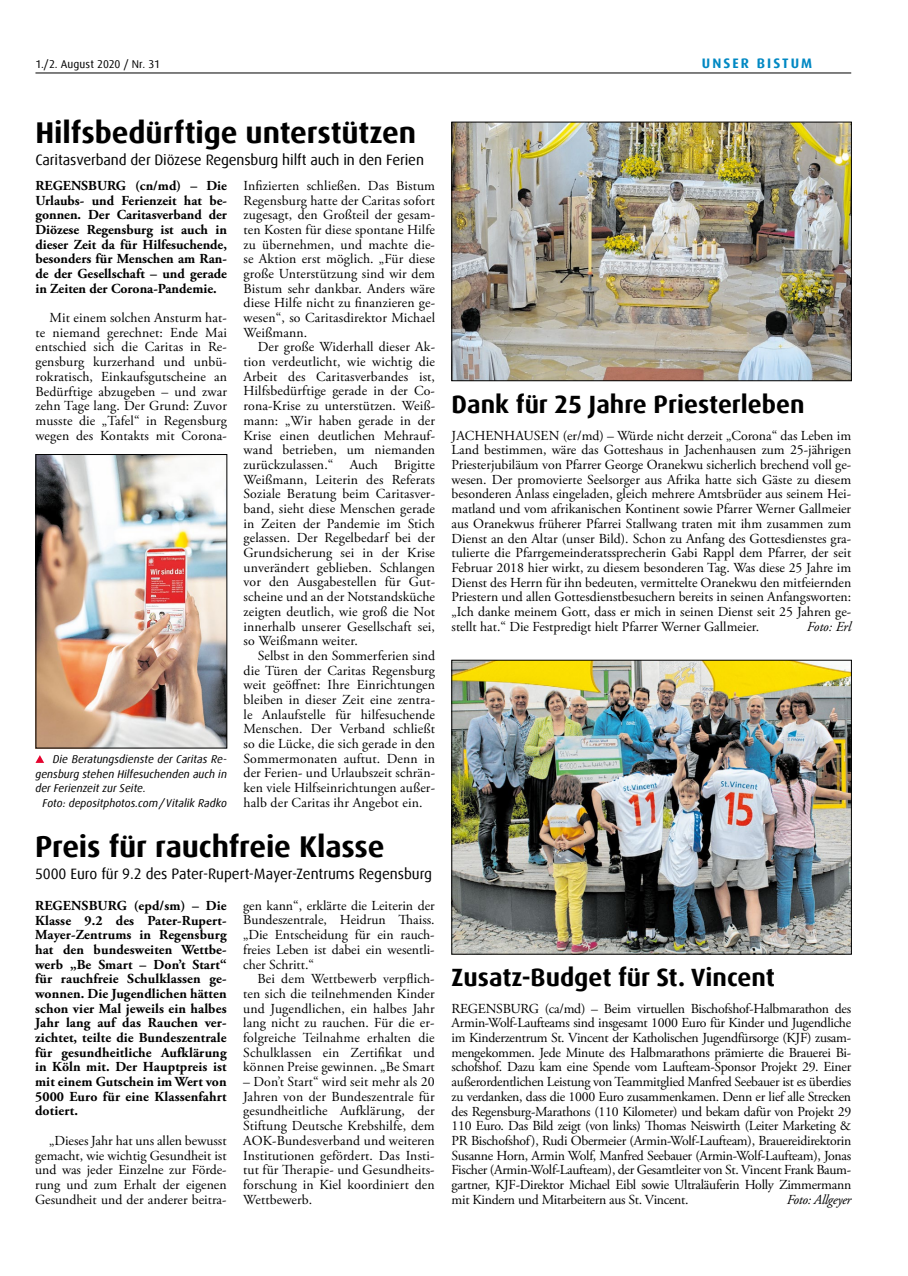
<style>
.page{position:relative;width:908px;height:1276px;background:#fff}
.page>*{position:absolute;margin:0;border:0;box-sizing:border-box;transform-origin:0 0}
.t1{font:700 30px "Dax Offc Pro";letter-spacing:-.005em;color:#000}
.t2{font:700 25px "Dax Offc Pro";color:#000}
.t3{font:15px "Dax Offc Pro";letter-spacing:-.01em;color:#000}
.t4{font:13.75px/14.6px "Adobe Garamond Pro";letter-spacing:.01em;color:#000;text-align:justify}
.t5{font:700 13.75px/14.6px "Adobe Garamond Pro";color:#000;text-align:justify}
.t6{font:italic 13.75px "Adobe Garamond Pro";letter-spacing:-.02em;color:#000}
.t7{font:700 13.75px "Dax Offc Pro";letter-spacing:.15em;color:#0088c3}
.t8{font:italic 11.25px/14.8px "Dax Offc Pro";color:#000;text-align:justify}
.t9{font:11.25px "Dax Offc Pro";letter-spacing:.005em;color:#000}
</style>
<div class="page">
<hr style="left:35px;top:73px;width:815px;height:1px;background:#000">
<img style="left:453px;top:124px;width:396px;height:255px">
<div style="left:451px;top:122px;width:400px;height:259px;border:1px solid #000"></div>
<img style="left:38px;top:456px;width:187px;height:290px">
<div style="left:36px;top:454px;width:191px;height:294px;border:1px solid #000"></div>
<svg style="left:35px;top:755px;width:9px;height:8px"></svg>
<img style="left:453px;top:662px;width:396px;height:290px">
<div style="left:451px;top:660px;width:400px;height:294px;border:1px solid #000"></div>
<p class="t9" style="left:35px;top:56px;width:126px">1./2. August 2020 / Nr. 31</p>
<p class="t7" style="left:701px;top:54px;width:112px">UNSER BISTUM</p>
<h1 class="t1" style="left:35px;top:113px;width:382px">Hilfsbedürftige unterstützen</h1>
<p class="t3" style="left:35px;top:150px;width:390px">Caritasverband der Diözese Regensburg hilft auch in den Ferien</p>
<p class="t5" style="left:35px;top:178px;width:193px">REGENSBURG (cn/md) – Die Urlaubs- und Ferienzeit hat be&shy;gonnen. Der Caritasverband der Diözese Regensburg ist auch in dieser Zeit da für Hilfesuchende, besonders für Menschen am Ran&shy;de der Gesellschaft – und gerade in Zeiten der Corona-Pandemie.</p>
<p class="t4" style="left:35px;top:311px;width:193px;text-indent:14px">Mit einem solchen Ansturm hat&shy;te niemand gerechnet: Ende Mai entschied sich die Caritas in Re&shy;gensburg kurzerhand und unbü&shy;rokratisch, Einkaufsgutscheine an Bedürftige abzugeben – und zwar zehn Tage lang. Der Grund: Zuvor musste die „Tafel“ in Regensburg wegen des Kontakts mit Corona-</p>
<p class="t8" style="left:35px;top:751px;width:193px;text-indent:17px">Die Beratungsdienste der Caritas Re&shy;gensburg stehen Hilfesuchenden auch in der Ferienzeit zur Seite.</p>
<p class="t8" style="left:42px;top:796px;width:186px">Foto: depositphotos.com/Vitalik Radko</p>
<p class="t4" style="left:243px;top:179px;width:193px">Infizierten schließen. Das Bistum Regensburg hatte der Caritas sofort zugesagt, den Großteil der gesam&shy;ten Kosten für diese spontane Hilfe zu übernehmen, und machte die&shy;se Aktion erst möglich. „Für diese große Unterstützung sind wir dem Bistum sehr dankbar. Anders wäre diese Hilfe nicht zu finanzieren ge&shy;wesen“, so Caritasdirektor Michael Weißmann.</p>
<p class="t4" style="left:243px;top:340px;width:193px;text-indent:14px">Der große Widerhall dieser Ak&shy;tion verdeutlicht, wie wichtig die Arbeit des Caritasverbandes ist, Hilfsbedürftige gerade in der Co&shy;rona-Krise zu unterstützen. Weiß&shy;mann: „Wir haben gerade in der Krise einen deutlichen Mehrauf&shy;wand betrieben, um niemanden zurückzulassen.“ Auch Brigitte Weißmann, Leiterin des Referats Soziale Beratung beim Caritasver&shy;band, sieht diese Menschen gerade in Zeiten der Pandemie im Stich gelassen. Der Regelbedarf bei der Grundsicherung sei in der Krise unverändert geblieben. Schlangen vor den Ausgabestellen für Gut&shy;scheine und an der Notstandsküche zeigten deutlich, wie groß die Not innerhalb unserer Gesellschaft sei, so Weißmann weiter.</p>
<p class="t4" style="left:243px;top:649px;width:193px;text-indent:14px">Selbst in den Sommerferien sind die Türen der Caritas Regensburg weit geöffnet: Ihre Einrichtungen bleiben in dieser Zeit eine zentra&shy;le Anlaufstelle für hilfesuchende Menschen. Der Verband schließt so die Lücke, die sich gerade in den Sommermonaten auftut. Denn in der Ferien- und Urlaubszeit schrän&shy;ken viele Hilfseinrichtungen außer&shy;halb der Caritas ihr Angebot ein.</p>
<h1 class="t1" style="left:35px;top:827px;width:351px">Preis für rauchfreie Klasse</h1>
<p class="t3" style="left:35px;top:864px;width:398px">5000 Euro für 9.2 des Pater-Rupert-Mayer-Zentrums Regensburg</p>
<p class="t5" style="left:35px;top:898px;width:193px">REGENSBURG (epd/sm) – Die Klasse 9.2 des Pater-Rupert-Mayer-Zentrums in Regensburg hat den bundesweiten Wettbe&shy;werb „Be Smart – Don’t Start“ für rauchfreie Schulklassen ge&shy;wonnen. Die Jugendlichen hätten schon vier Mal jeweils ein halbes Jahr lang auf das Rauchen ver&shy;zichtet, teilte die Bundeszentrale für gesundheitliche Aufklärung in Köln mit. Der Hauptpreis ist mit einem Gutschein im Wert von 5000 Euro für eine Klassenfahrt dotiert.</p>
<p class="t4" style="left:35px;top:1133px;width:193px;text-indent:14px">„Dieses Jahr hat uns allen bewusst gemacht, wie wichtig Gesundheit ist und was jeder Einzelne zur Förde&shy;rung und zum Erhalt der eigenen Gesundheit und der anderer beitra-</p>
<p class="t4" style="left:243px;top:898px;width:193px">gen kann“, erklärte die Leiterin der Bundeszentrale, Heidrun Thaiss. „Die Entscheidung für ein rauch&shy;freies Leben ist dabei ein wesentli&shy;cher Schritt.“</p>
<p class="t4" style="left:243px;top:972px;width:193px;text-indent:14px">Bei dem Wettbewerb verpflich&shy;ten sich die teilnehmenden Kinder und Jugendlichen, ein halbes Jahr lang nicht zu rauchen. Für die er&shy;folgreiche Teilnahme erhalten die Schulklassen ein Zertifikat und können Preise gewinnen. „Be Smart</p>
<p class="t4" style="left:243px;top:1075px;width:193px">– Don’t Start“ wird seit mehr als 20<br>Jahren von der Bundeszentrale für gesundheitliche Aufklärung, der Stiftung Deutsche Krebshilfe, dem AOK-Bundesverband und weiteren Institutionen gefördert. Das Insti&shy;tut für Therapie- und Gesundheits&shy;forschung in Kiel koordiniert den Wettbewerb.</p>
<h2 class="t2" style="left:451px;top:388px;width:354px">Dank für 25 Jahre Priesterleben</h2>
<p class="t4" style="left:451px;top:428px;width:401px">JACHENHAUSEN (er/md) – Würde nicht derzeit „Corona“ das Leben im Land bestimmen, wäre das Gotteshaus in Jachenhausen zum 25-jährigen Priesterjubiläum von Pfarrer George Oranekwu sicherlich brechend voll ge&shy;wesen. Der promovierte Seelsorger aus Afrika hatte sich Gäste zu diesem besonderen Anlass eingeladen, gleich mehrere Amtsbrüder aus seinem Hei&shy;matland und vom afrikanischen Kontinent sowie Pfarrer Werner Gallmeier aus Oranekwus früherer Pfarrei Stallwang traten mit ihm zusammen zum Dienst an den Altar (unser Bild). Schon zu Anfang des Gottesdienstes gra&shy;tulierte die Pfarrgemeinderatssprecherin Gabi Rappl dem Pfarrer, der seit Februar 2018 hier wirkt, zu diesem besonderen Tag. Was diese 25 Jahre im Dienst des Herrn für ihn bedeuten, vermittelte Oranekwu den mitfeiernden Priestern und allen Gottesdienstbesuchern bereits in seinen Anfangsworten: „Ich danke meinem Gott, dass er mich in seinen Dienst seit 25 Jahren ge&shy;stellt hat.“ Die Festpredigt hielt Pfarrer Werner Gallmeier.</p>
<p class="t6" style="left:806px;top:618px;width:46px">Foto: Erl</p>
<h2 class="t2" style="left:451px;top:961px;width:324px">Zusatz-Budget für St. Vincent</h2>
<p class="t4" style="left:451px;top:1001px;width:401px">REGENSBURG (ca/md) – Beim virtuellen Bischofshof-Halbmarathon des Armin-Wolf-Laufteams sind insgesamt 1000 Euro für Kinder und Jugendliche im Kinderzentrum St. Vincent der Katholischen Jugendfürsorge (KJF) zusam&shy;mengekommen. Jede Minute des Halbmarathons prämierte die Brauerei Bi&shy;schofshof. Dazu kam eine Spende vom Laufteam-Sponsor Projekt 29. Einer außerordentlichen Leistung von Teammitglied Manfred Seebauer ist es überdies zu verdanken, dass die 1000 Euro zusammenkamen. Denn er lief alle Strecken des Regensburg-Marathons (110 Kilometer) und bekam dafür von Projekt 29<br>110 Euro. Das Bild zeigt (von links) Thomas Neiswirth (Leiter Marketing &amp; PR Bischofshof), Rudi Obermeier (Armin-Wolf-Laufteam), Brauereidirektorin Susanne Horn, Armin Wolf, Manfred Seebauer (Armin-Wolf-Laufteam), Jonas Fischer (Armin-Wolf-Laufteam), der Gesamtleiter von St. Vincent Frank Baum&shy;gartner, KJF-Direktor Michael Eibl sowie Ultraläuferin Holly Zimmermann mit Kindern und Mitarbeitern aus St. Vincent.</p>
<p class="t6" style="left:786px;top:1191px;width:66px">Foto: Allgeyer</p>
</div>
